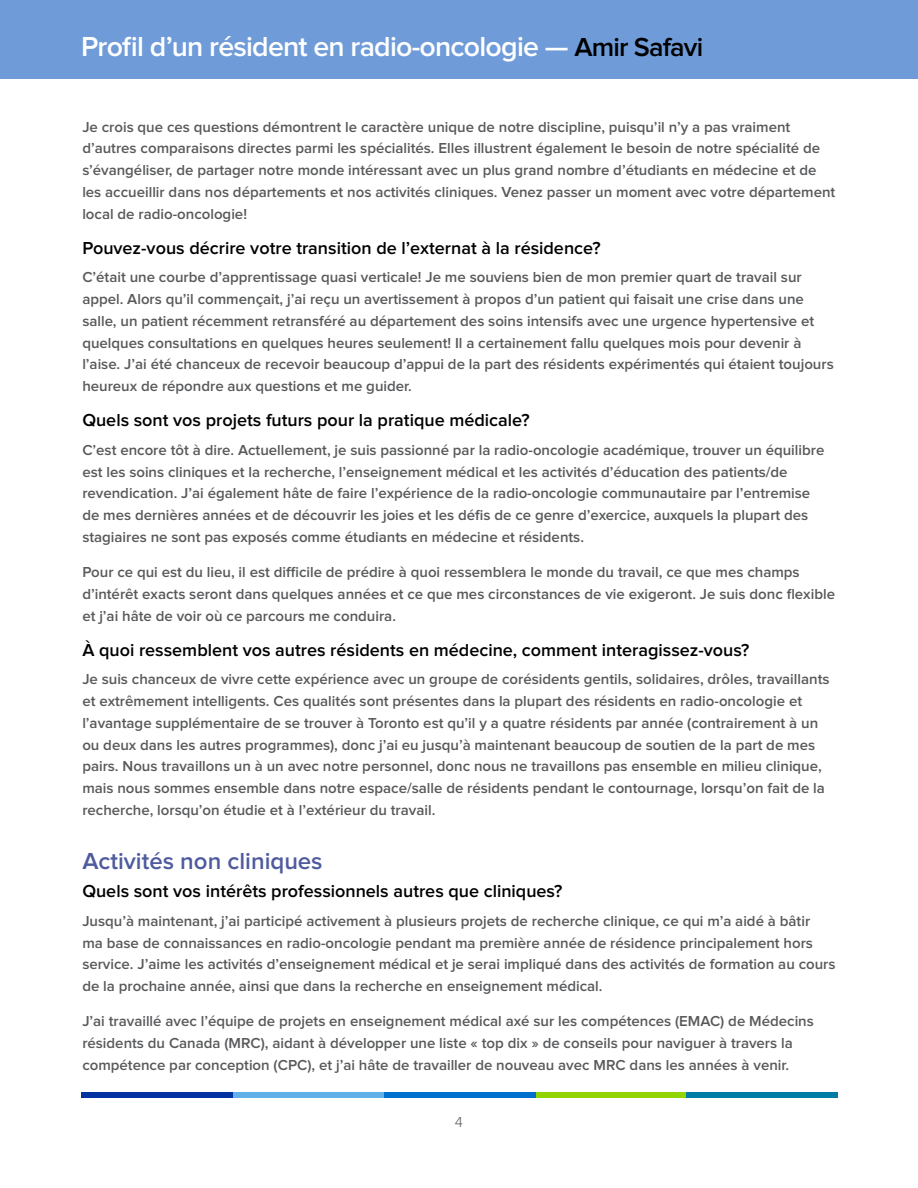
<style>
.page{position:relative;width:918px;height:1188px;background:#fff}
.page>*{position:absolute;margin:0;border:0;box-sizing:border-box;transform-origin:0 0}
.t1{font:600 28.5px "Proxima Nova";letter-spacing:-.025em;color:#fff}
.t2{font:600 24px "Proxima Nova";color:#4f5b9e}
.t3{font:600 18px "Proxima Nova";color:#000}
.t4{font:600 15px/21.8px "Proxima Nova";color:#58595b}
.t5{font:300 15px "Proxima Nova";color:#58595b}
.s1{font-size:27px;color:#000}
</style>
<div class="page">
<div style="left:82px;top:1092px;width:151px;height:5px;background:#0033a1"></div>
<div style="left:233px;top:1092px;width:151px;height:5px;background:#61b1e8"></div>
<div style="left:384px;top:1092px;width:152px;height:5px;background:#0070ce"></div>
<div style="left:536px;top:1092px;width:151px;height:5px;background:#91d400"></div>
<div style="left:686px;top:1092px;width:152px;height:5px;background:#007da5"></div>
<div style="left:0;top:0;width:918px;height:78px;background:#6f9cd9"></div>
<h1 class="t1" style="left:81px;top:30px;width:624px">Profil d’un résident en radio-oncologie — <span class="s1">Amir Safavi</span></h1>
<p class="t4" style="left:82px;top:116px;width:754px">Je crois que ces questions démontrent le caractère unique de notre discipline, puisqu’il n’y a pas vraiment d’autres comparaisons directes parmi les spécialités. Elles illustrent également le besoin de notre spécialité de s’évangéliser, de partager notre monde intéressant avec un plus grand nombre d’étudiants en médecine et de les accueillir dans nos départements et nos activités cliniques. Venez passer un moment avec votre département local de radio-oncologie!</p>
<p class="t3" style="left:82px;top:238px;width:520px">Pouvez-vous décrire votre transition de l’externat à la résidence?</p>
<p class="t4" style="left:82px;top:267px;width:753px">C’était une courbe d’apprentissage quasi verticale! Je me souviens bien de mon premier quart de travail sur appel. Alors qu’il commençait, j’ai reçu un avertissement à propos d’un patient qui faisait une crise dans une salle, un patient récemment retransféré au département des soins intensifs avec une urgence hypertensive et quelques consultations en quelques heures seulement! Il a certainement fallu quelques mois pour devenir à l’aise. J’ai été chanceux de recevoir beaucoup d’appui de la part des résidents expérimentés qui étaient toujours heureux de répondre aux questions et me guider.</p>
<p class="t3" style="left:82px;top:410px;width:449px">Quels sont vos projets futurs pour la pratique médicale?</p>
<p class="t4" style="left:82px;top:439px;width:744px">C’est encore tôt à dire. Actuellement, je suis passionné par la radio-oncologie académique, trouver un équilibre est les soins cliniques et la recherche, l’enseignement médical et les activités d’éducation des patients/de revendication. J’ai également hâte de faire l’expérience de la radio-oncologie communautaire par l’entremise de mes dernières années et de découvrir les joies et les défis de ce genre d’exercice, auxquels la plupart des stagiaires ne sont pas exposés comme étudiants en médecine et résidents.</p>
<p class="t4" style="left:82px;top:562px;width:754px">Pour ce qui est du lieu, il est difficile de prédire à quoi ressemblera le monde du travail, ce que mes champs d’intérêt exacts seront dans quelques années et ce que mes circonstances de vie exigeront. Je suis donc flexible et j’ai hâte de voir où ce parcours me conduira.</p>
<p class="t3" style="left:82px;top:640px;width:669px">À quoi ressemblent vos autres résidents en médecine, comment interagissez-vous?</p>
<p class="t4" style="left:82px;top:669px;width:749px">Je suis chanceux de vivre cette expérience avec un groupe de corésidents gentils, solidaires, drôles, travaillants et extrêmement intelligents. Ces qualités sont présentes dans la plupart des résidents en radio-oncologie et l’avantage supplémentaire de se trouver à Toronto est qu’il y a quatre résidents par année (contrairement à un ou deux dans les autres programmes), donc j’ai eu jusqu’à maintenant beaucoup de soutien de la part de mes pairs. Nous travaillons un à un avec notre personnel, donc nous ne travaillons pas ensemble en milieu clinique, mais nous sommes ensemble dans notre espace/salle de résidents pendant le contournage, lorsqu’on fait de la recherche, lorsqu’on étudie et à l’extérieur du travail.</p>
<h2 class="t2" style="left:82px;top:847px;width:242px">Activités non cliniques</h2>
<p class="t3" style="left:82px;top:881px;width:482px">Quels sont vos intérêts professionnels autres que cliniques?</p>
<p class="t4" style="left:82px;top:910px;width:755px">Jusqu’à maintenant, j’ai participé activement à plusieurs projets de recherche clinique, ce qui m’a aidé à bâtir<br>ma base de connaissances en radio-oncologie pendant ma première année de résidence principalement hors service. J’aime les activités d’enseignement médical et je serai impliqué dans des activités de formation au cours de la prochaine année, ainsi que dans la recherche en enseignement médical.</p>
<p class="t4" style="left:82px;top:1011px;width:733px">J’ai travaillé avec l’équipe de projets en enseignement médical axé sur les compétences (EMAC) de Médecins résidents du Canada (MRC), aidant à développer une liste « top dix » de conseils pour naviguer à travers la compétence par conception (CPC), et j’ai hâte de travailler de nouveau avec MRC dans les années à venir.</p>
<p class="t5" style="left:455px;top:1113px;width:10px">4</p>
</div>
